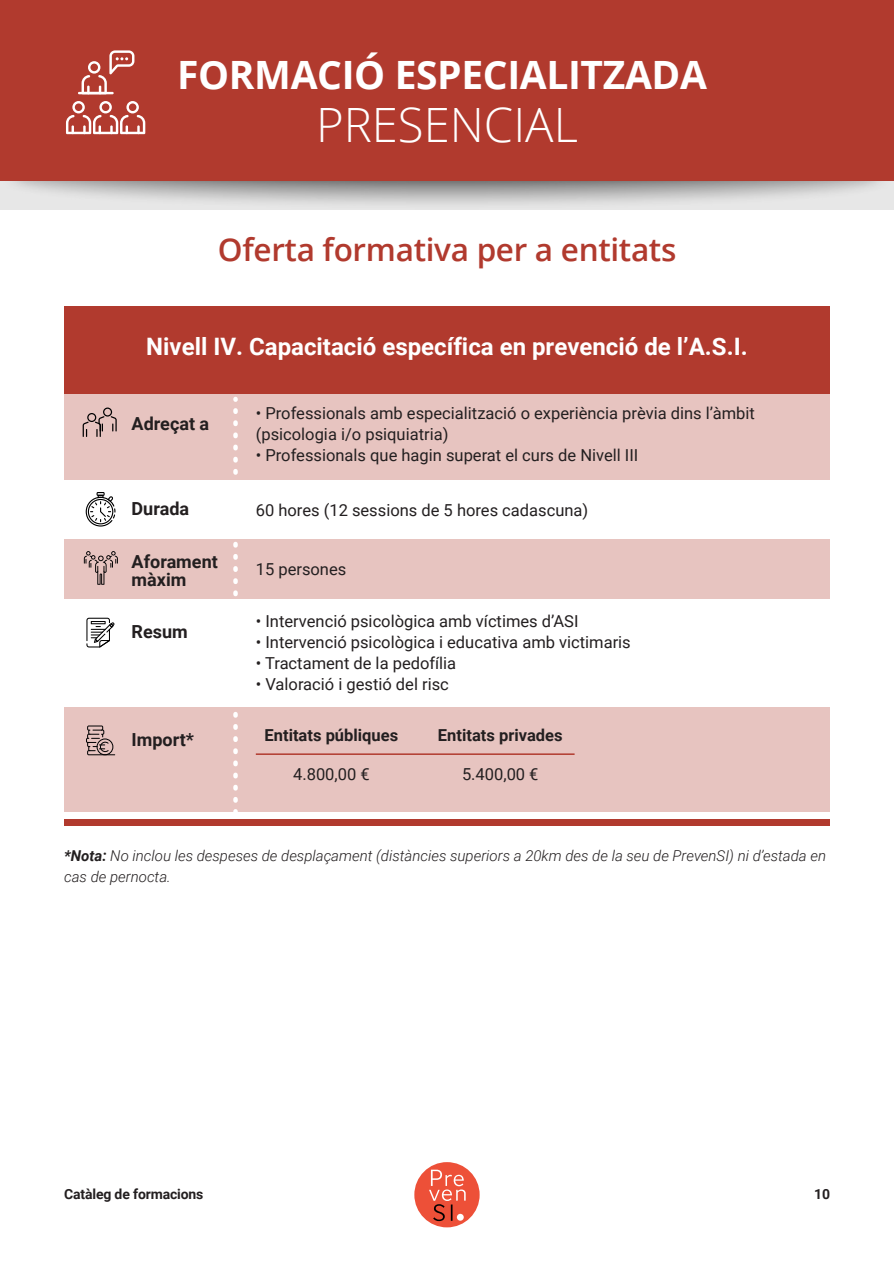
<style>
.page{position:relative;width:894px;height:1264px;background:#fff}
.page>*{position:absolute;margin:0;border:0;box-sizing:border-box;transform-origin:0 0}
.t1{font:300 47.25px "Open Sans";color:#fff}
.t2{font:700 39px "Open Sans";letter-spacing:-.01em;color:#fff}
.t3{font:600 31.5px "Open Sans";letter-spacing:-.01em;color:#b13a2e}
.t4{font:700 24px "Roboto";color:#fff}
.t5{font:700 18px/18px "Roboto";color:#231f20}
.t6{font:16.5px/21px "Roboto";color:#231f20}
.t7{font:700 16.5px "Roboto";color:#231f20}
.t8{font:italic 300 15px/21px "Roboto";color:#231f20}
.t9{font:700 13.95px "Roboto";letter-spacing:-.01em;color:#231f20}
.s1{font-weight:700}
</style>
<div class="page">
<div style="left:65px;top:306px;width:764px;height:87px;background:#b13a2e"></div>
<svg style="left:0;top:181px;width:893px;height:29px"></svg>
<div style="left:0;top:0;width:893px;height:181px;background:#b13a2e"></div>
<svg style="left:66px;top:101px;width:79px;height:33px"></svg>
<hr style="left:78px;top:92px;width:36px;height:2px;background:#fff">
<svg style="left:82px;top:50px;width:52px;height:44px"></svg>
<div style="left:65px;top:540px;width:764px;height:59px;background:#e7c4c0"></div>
<div style="left:65px;top:393px;width:764px;height:86px;background:#e7c4c0"></div>
<div style="left:65px;top:707px;width:764px;height:105px;background:#e7c4c0"></div>
<svg style="left:86px;top:617px;width:28px;height:30px"></svg>
<svg style="left:86px;top:492px;width:29px;height:34px"></svg>
<svg style="left:86px;top:725px;width:29px;height:30px"></svg>
<div style="left:65px;top:819px;width:764px;height:7px;background:#b13a2e"></div>
<svg style="left:83px;top:407px;width:34px;height:30px"></svg>
<svg style="left:233px;top:410px;width:5px;height:402px"></svg>
<svg style="left:84px;top:551px;width:34px;height:33px"></svg>
<hr style="left:256px;top:753px;width:318px;height:2px;background:#b13a2e">
<div style="left:414px;top:1162px;width:65px;height:65px;background:#ed5038;border-radius:50%"></div>
<svg style="left:429px;top:1169px;width:36px;height:52px"></svg>
<svg style="left:456px;top:1213px;width:7px;height:7px"></svg>
<h2 class="t2" style="left:177px;top:47px;width:531px">FORMACIÓ ESPECIALITZADA</h2>
<h1 class="t1" style="left:316px;top:92px;width:263px">PRESENCIAL</h1>
<h3 class="t3" style="left:218px;top:228px;width:460px">Oferta formativa per a entitats</h3>
<h3 class="t4" style="left:146px;top:330px;width:602px">Nivell IV. Capacitació específica en prevenció de l’A.S.I.</h3>
<p class="t5" style="left:131px;top:413px;width:79px">Adreçat a</p>
<p class="t6" style="left:256px;top:401px;width:500px">• Professionals amb especialització o experiència prèvia dins l’àmbit (psicologia i/o psiquiatria)</p>
<p class="t6" style="left:256px;top:443px;width:384px">• Professionals que hagin superat el curs de Nivell III</p>
<p class="t5" style="left:131px;top:499px;width:59px">Durada</p>
<p class="t6" style="left:256px;top:499px;width:334px">60 hores (12 sessions de 5 hores cadascuna)</p>
<p class="t5" style="left:131px;top:551px;width:88px">Aforament màxim</p>
<p class="t6" style="left:256px;top:557px;width:92px">15 persones</p>
<p class="t5" style="left:131px;top:622px;width:58px">Resum</p>
<p class="t5" style="left:131px;top:730px;width:64px">Import*</p>
<p class="t6" style="left:256px;top:610px;width:324px">• Intervenció psicològica amb víctimes d’ASI</p>
<p class="t6" style="left:256px;top:631px;width:376px">• Intervenció psicològica i educativa amb victimaris</p>
<p class="t6" style="left:256px;top:652px;width:202px">• Tractament de la pedofília</p>
<p class="t6" style="left:256px;top:673px;width:194px">• Valoració i gestió del risc</p>
<p class="t7" style="left:264px;top:723px;width:135px">Entitats públiques</p>
<p class="t6" style="left:293px;top:763px;width:78px">4.800,00 €</p>
<p class="t7" style="left:438px;top:723px;width:126px">Entitats privades</p>
<p class="t6" style="left:462px;top:763px;width:78px">5.400,00 €</p>
<p class="t8" style="left:64px;top:844px;width:763px"><span class="s1">*Nota:</span> No inclou les despeses de desplaçament (distàncies superiors a 20km des de la seu de PrevenSI) ni d’estada en cas de pernocta.</p>
<p class="t9" style="left:64px;top:1184px;width:141px">Catàleg de formacions</p>
<p class="t9" style="left:814px;top:1184px;width:17px">10</p>
</div>
